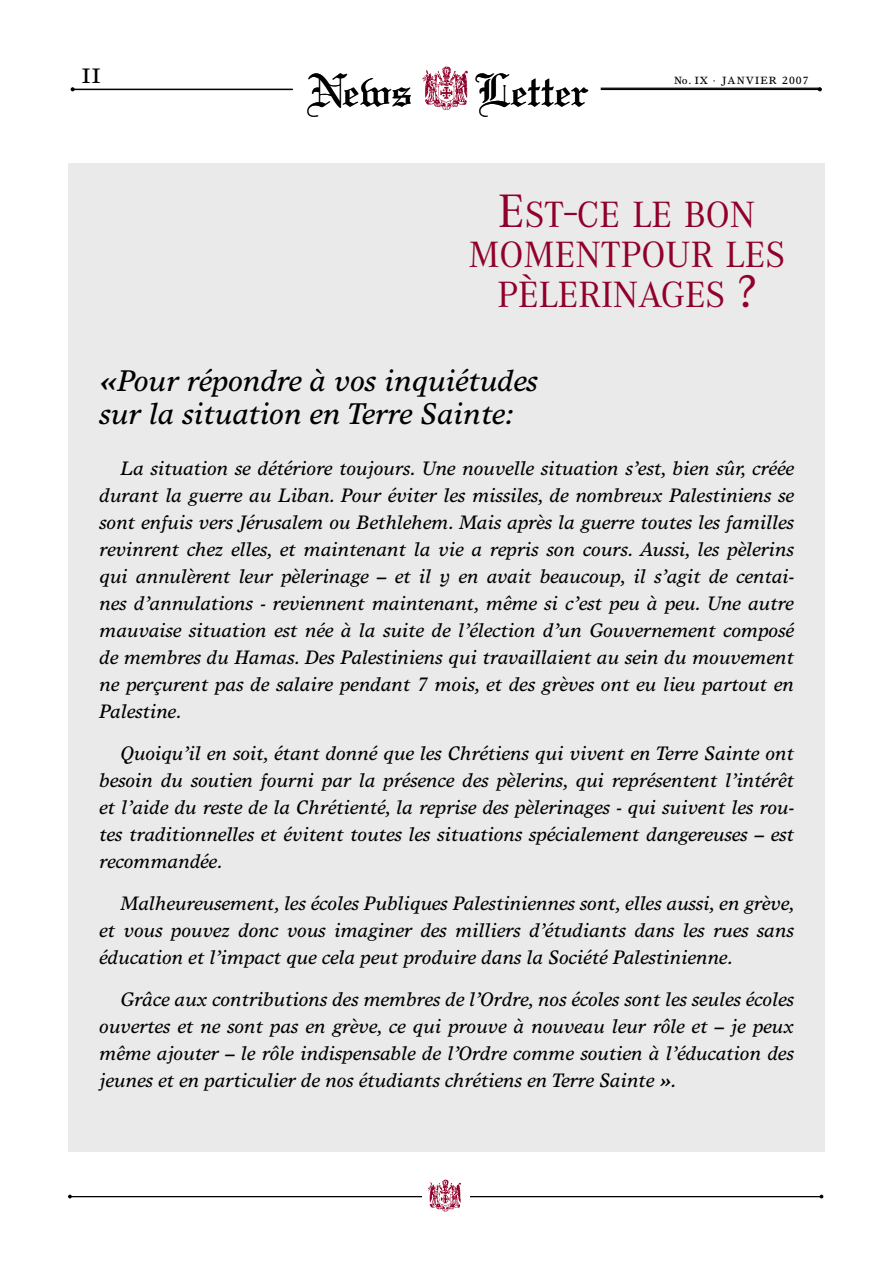
<style>
.page{position:relative;width:893px;height:1263px;background:#fff}
.page>*{position:absolute;margin:0;border:0;box-sizing:border-box;transform-origin:0 0}
.t1{font:49.35px "Linotext";color:#000}
.titel_pm{font:37.95px/39.9px "Corporate A";color:#90002a;text-align:center}
.grund_pm{font:italic 30px "Times Europa";color:#000}
.t2{font:21px "Times Europa";color:#000}
.grund_pm-2{font:italic 19.5px/27px "Times Europa";color:#000;text-align:justify}
.t3{font:10.5px "Times Europa";letter-spacing:.1em;color:#000}
.s1{font-size:48.6px}
</style>
<div class="page">
<hr style="left:601px;top:89px;width:219px;height:1px;background:#000">
<div style="left:68px;top:163px;width:757px;height:988px;background:#eaeaea"></div>
<hr style="left:70px;top:1196px;width:753px;height:1px;background:#000">
<div style="left:422px;top:1184px;width:47px;height:19px;background:#fff"></div>
<img style="left:427px;top:1179px;width:34px;height:33px">
<svg style="left:422px;top:66px;width:46px;height:44px"></svg>
<hr style="left:74px;top:89px;width:219px;height:1px;background:#000">
<hr style="left:601px;top:88px;width:219px;height:1px;background:#000">
<svg style="left:71px;top:87px;width:4px;height:4px"></svg>
<p class="t2" style="left:82px;top:64px;width:20px">II</p>
<p class="t1" style="left:307px;top:61px;width:107px">News</p>
<p class="t1" style="left:475px;top:61px;width:116px">Letter</p>
<p class="t3" style="left:674px;top:74px;width:136px">No. IX · JANVIER 2007</p>
<p class="titel_pm" style="left:468px;top:196px;width:318px"><span class="s1">E</span>ST<span class="s1">-</span>CE LE BON<br>MOMENTPOUR LES<br>PÈLERINAGES <span class="s1">?</span></p>
<p class="grund_pm" style="left:99px;top:363px;width:440px">«Pour répondre à vos inquiétudes</p>
<p class="grund_pm" style="left:99px;top:396px;width:415px">sur la situation en Terre Sainte:</p>
<p class="grund_pm-2" style="left:99px;top:454px;width:696px;text-indent:21px">La situation se détériore toujours. Une nouvelle situation s’est, bien sûr, créée durant la guerre au Liban. Pour éviter les missiles, de nombreux Palestiniens se sont enfuis vers Jérusalem ou Bethlehem. Mais après la guerre toutes les familles revinrent chez elles, et maintenant la vie a repris son cours. Aussi, les pèlerins qui annulèrent leur pèlerinage – et il y en avait beaucoup, il s’agit de centai&shy;nes d’annulations - reviennent maintenant, même si c’est peu à peu. Une autre mauvaise situation est née à la suite de l’élection d’un Gouvernement composé de membres du Hamas. Des Palestiniens qui travaillaient au sein du mouvement ne perçurent pas de salaire pendant 7 mois, et des grèves ont eu lieu partout en Palestine.</p>
<p class="grund_pm-2" style="left:99px;top:739px;width:696px;text-indent:21px">Quoiqu’il en soit, étant donné que les Chrétiens qui vivent en Terre Sainte ont besoin du soutien fourni par la présence des pèlerins, qui représentent l’intérêt et l’aide du reste de la Chrétienté, la reprise des pèlerinages - qui suivent les rou&shy;tes traditionnelles et évitent toutes les situations spécialement dangereuses – est recommandée.</p>
<p class="grund_pm-2" style="left:99px;top:889px;width:697px;text-indent:21px">Malheureusement, les écoles Publiques Palestiniennes sont, elles aussi, en grève, et vous pouvez donc vous imaginer des milliers d’étudiants dans les rues sans éducation et l’impact que cela peut produire dans la Société Palestinienne.</p>
<p class="grund_pm-2" style="left:99px;top:985px;width:696px;text-indent:21px">Grâce aux contributions des membres de l’Ordre, nos écoles sont les seules écoles ouvertes et ne sont pas en grève, ce qui prouve à nouveau leur rôle et – je peux même ajouter – le rôle indispensable de l’Ordre comme soutien à l’éducation des jeunes et en particulier de nos étudiants chrétiens en Terre Sainte ».</p>
</div>
